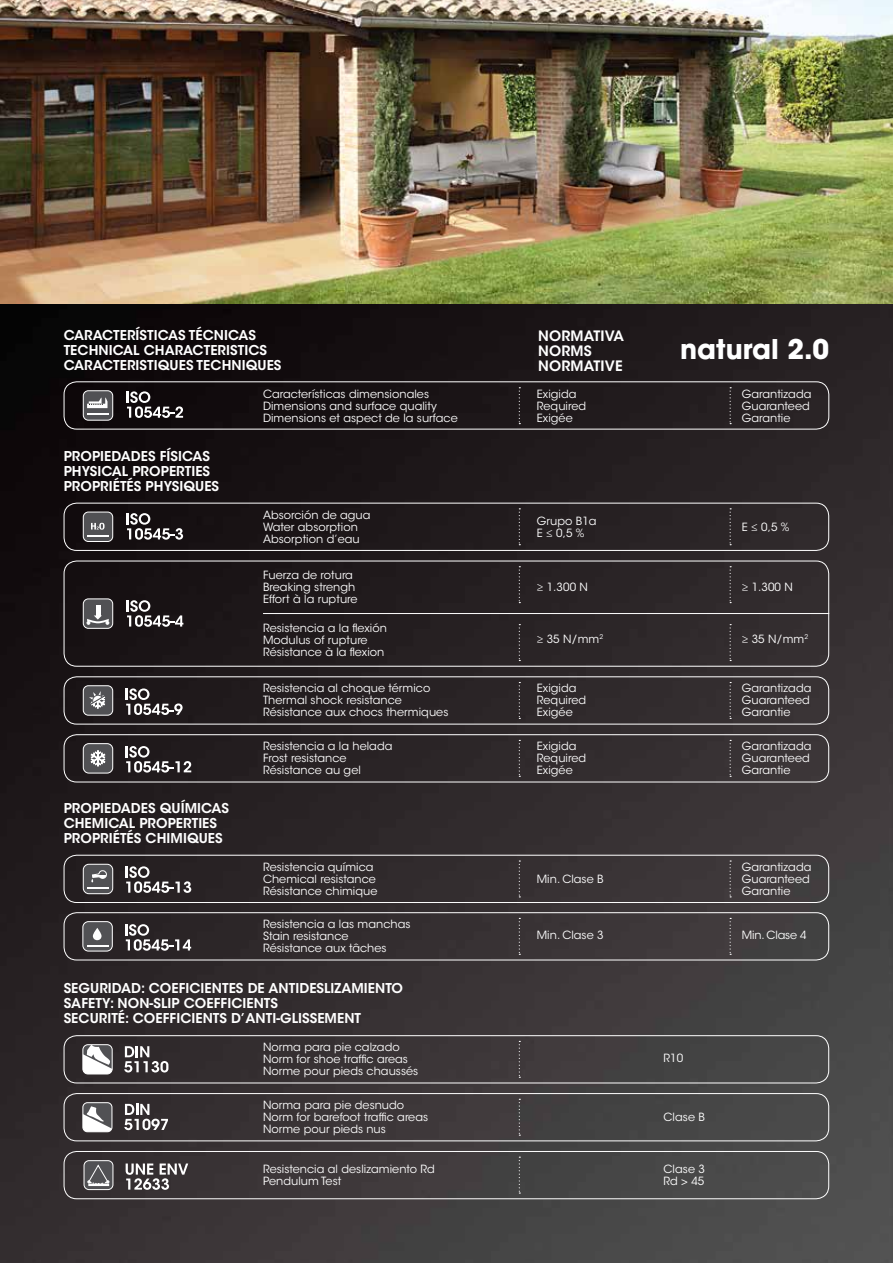
<style>
.page{position:relative;width:893px;height:1263px;background:#fff}
.page>*{position:absolute;margin:0;border:0;box-sizing:border-box;transform-origin:0 0}
.t1{font:700 27px "ITC Avant Garde Std";color:#fff}
.t2{font:600 14.25px/15px "ITC Avant Garde Std";letter-spacing:.01em;color:#fff}
.t3{font:600 13.5px/15px "ITC Avant Garde Std";letter-spacing:.005em;color:#fff}
.t4{font:11.25px/12px "ITC Avant Garde Std";letter-spacing:.005em;color:#fff}
</style>
<div class="page">
<img style="left:0;top:303px;width:893px;height:960px">
<div style="left:64px;top:381px;width:765px;height:48px;border:1px solid #fff;border-radius:13px"></div>
<div style="left:64px;top:503px;width:765px;height:48px;border:1px solid #fff;border-radius:13px"></div>
<div style="left:64px;top:561px;width:765px;height:106px;border:1px solid #fff;border-radius:13px"></div>
<div style="left:64px;top:676px;width:765px;height:48px;border:1px solid #fff;border-radius:13px"></div>
<div style="left:64px;top:734px;width:765px;height:48px;border:1px solid #fff;border-radius:13px"></div>
<div style="left:64px;top:855px;width:765px;height:48px;border:1px solid #fff;border-radius:13px"></div>
<div style="left:64px;top:912px;width:765px;height:48px;border:1px solid #fff;border-radius:13px"></div>
<div style="left:64px;top:1035px;width:765px;height:48px;border:1px solid #fff;border-radius:13px"></div>
<div style="left:64px;top:1093px;width:765px;height:48px;border:1px solid #fff;border-radius:13px"></div>
<div style="left:64px;top:1151px;width:765px;height:48px;border:1px solid #fff;border-radius:13px"></div>
<svg style="left:519px;top:387px;width:1px;height:37px"></svg>
<svg style="left:730px;top:387px;width:1px;height:37px"></svg>
<svg style="left:519px;top:508px;width:1px;height:37px"></svg>
<svg style="left:730px;top:508px;width:1px;height:37px"></svg>
<svg style="left:519px;top:566px;width:1px;height:37px"></svg>
<svg style="left:730px;top:566px;width:1px;height:37px"></svg>
<svg style="left:519px;top:624px;width:1px;height:37px"></svg>
<svg style="left:730px;top:624px;width:1px;height:37px"></svg>
<hr style="left:263px;top:613px;width:566px;height:1px;background:#fff">
<svg style="left:519px;top:682px;width:1px;height:37px"></svg>
<svg style="left:730px;top:682px;width:1px;height:37px"></svg>
<svg style="left:519px;top:740px;width:1px;height:37px"></svg>
<svg style="left:730px;top:740px;width:1px;height:37px"></svg>
<svg style="left:519px;top:1099px;width:1px;height:37px"></svg>
<svg style="left:519px;top:1041px;width:1px;height:37px"></svg>
<svg style="left:519px;top:1156px;width:1px;height:37px"></svg>
<svg style="left:519px;top:860px;width:1px;height:37px"></svg>
<svg style="left:730px;top:860px;width:1px;height:37px"></svg>
<svg style="left:519px;top:918px;width:1px;height:37px"></svg>
<svg style="left:730px;top:918px;width:1px;height:37px"></svg>
<svg style="left:126px;top:688px;width:57px;height:27px"></svg>
<div style="left:83px;top:686px;width:30px;height:29px;background:#515154;border-radius:5px"></div>
<div style="left:83px;top:685px;width:30px;height:31px;border:1px solid #fff;border-radius:5px"></div>
<svg style="left:84px;top:691px;width:22px;height:19px"></svg>
<svg style="left:126px;top:746px;width:65px;height:26px"></svg>
<div style="left:83px;top:744px;width:30px;height:29px;background:#515154;border-radius:6px"></div>
<div style="left:83px;top:743px;width:30px;height:30px;border:1px solid #fff;border-radius:6px"></div>
<svg style="left:91px;top:751px;width:14px;height:15px"></svg>
<svg style="left:124px;top:1104px;width:44px;height:26px"></svg>
<div style="left:83px;top:1103px;width:29px;height:29px;background:#515154;border-radius:5px"></div>
<div style="left:82px;top:1102px;width:30px;height:30px;border:1px solid #fff;border-radius:5px"></div>
<svg style="left:83px;top:1106px;width:28px;height:26px"></svg>
<svg style="left:126px;top:513px;width:57px;height:27px"></svg>
<div style="left:83px;top:512px;width:30px;height:29px;background:#515154;border-radius:5px"></div>
<div style="left:83px;top:512px;width:30px;height:30px;border:1px solid #fff;border-radius:5px"></div>
<svg style="left:91px;top:523px;width:14px;height:7px"></svg>
<hr style="left:87px;top:535px;width:21px;height:2px;background:#fff">
<svg style="left:124px;top:1046px;width:44px;height:26px"></svg>
<svg style="left:83px;top:1046px;width:29px;height:28px"></svg>
<div style="left:82px;top:1044px;width:31px;height:30px;border:1px solid #fff;border-radius:5px"></div>
<svg style="left:126px;top:866px;width:65px;height:27px;background:#5e595b"></svg>
<div style="left:83px;top:864px;width:30px;height:30px;background:#515154;border-radius:6px"></div>
<div style="left:83px;top:864px;width:30px;height:30px;border:1px solid #fff;border-radius:6px"></div>
<hr style="left:87px;top:887px;width:22px;height:2px;background:#fff">
<svg style="left:91px;top:870px;width:16px;height:12px"></svg>
<svg style="left:125px;top:924px;width:66px;height:27px"></svg>
<div style="left:83px;top:922px;width:29px;height:29px;background:#515154;border-radius:6px"></div>
<div style="left:82px;top:921px;width:31px;height:30px;border:1px solid #fff;border-radius:6px"></div>
<hr style="left:87px;top:945px;width:21px;height:2px;background:#fff">
<svg style="left:93px;top:928px;width:9px;height:12px"></svg>
<svg style="left:126px;top:391px;width:57px;height:27px"></svg>
<div style="left:83px;top:391px;width:30px;height:29px;background:#515154;border-radius:5px"></div>
<div style="left:83px;top:390px;width:30px;height:31px;border:1px solid #fff;border-radius:5px"></div>
<hr style="left:87px;top:413px;width:21px;height:2px;background:#fff">
<svg style="left:87px;top:398px;width:20px;height:10px"></svg>
<svg style="left:127px;top:600px;width:56px;height:27px"></svg>
<div style="left:83px;top:599px;width:30px;height:29px;background:#515154;border-radius:5px"></div>
<div style="left:83px;top:598px;width:30px;height:31px;border:1px solid #fff;border-radius:5px"></div>
<hr style="left:96px;top:605px;width:4px;height:10px;background:#fff">
<svg style="left:87px;top:615px;width:22px;height:9px"></svg>
<svg style="left:126px;top:1163px;width:62px;height:27px"></svg>
<div style="left:84px;top:1161px;width:29px;height:28px;background:#515154;border-radius:5px"></div>
<div style="left:84px;top:1160px;width:29px;height:30px;border:1px solid #fff;border-radius:5px"></div>
<hr style="left:88px;top:1183px;width:21px;height:3px;background:#fff">
<svg style="left:88px;top:1164px;width:21px;height:20px"></svg>
<img style="left:0;top:0;width:893px;height:303px">
<p class="t3" style="left:64px;top:328px;width:219px">CARACTERÍSTICAS TÉCNICAS<br>TECHNICAL CHARACTERISTICS<br>CARACTERISTIQUES TECHNIQUES</p>
<h1 class="t1" style="left:680px;top:332px;width:150px">natural 2.0</h1>
<p class="t2" style="left:538px;top:328px;width:87px">NORMATIVA<br>NORMS<br>NORMATIVE</p>
<p class="t3" style="left:64px;top:449px;width:157px">PROPIEDADES FÍSICAS<br>PHYSICAL PROPERTIES<br>PROPRIÉTÉS PHYSIQUES</p>
<p class="t3" style="left:64px;top:801px;width:167px">PROPIEDADES QUÍMICAS<br>CHEMICAL PROPERTIES<br>PROPRIÉTÉS CHIMIQUES</p>
<p class="t4" style="left:263px;top:388px;width:196px">Características dimensionales<br>Dimensions and surface quality<br>Dimensions et aspect de la surface</p>
<p class="t4" style="left:263px;top:509px;width:109px">Absorción de agua<br>Water absorption<br>Absorption d’eau</p>
<p class="t4" style="left:263px;top:569px;width:96px">Fuerza de rotura<br>Breaking strengh<br>Effort à la rupture</p>
<p class="t4" style="left:263px;top:622px;width:125px">Resistencia a la flexión<br>Modulus of rupture<br>Résistance à la flexion</p>
<p class="t4" style="left:263px;top:682px;width:187px">Resistencia al choque térmico<br>Thermal shock resistance<br>Résistance aux chocs thermiques</p>
<p class="t4" style="left:263px;top:740px;width:131px">Resistencia a la helada<br>Frost resistance<br>Résistance au gel</p>
<p class="t4" style="left:263px;top:861px;width:116px">Resistencia química<br>Chemical resistance<br>Résistance chimique</p>
<p class="t4" style="left:263px;top:918px;width:149px">Resistencia a las manchas<br>Stain resistance<br>Résistance aux tâches</p>
<p class="t3" style="left:64px;top:981px;width:341px">SEGURIDAD: COEFICIENTES DE ANTIDESLIZAMIENTO<br>SAFETY: NON-SLIP COEFFICIENTS<br>SECURITÉ: COEFFICIENTS D’ANTI-GLISSEMENT</p>
<p class="t4" style="left:263px;top:1041px;width:157px">Norma para pie calzado<br>Norm for shoe traffic areas<br>Norme pour pieds chaussés</p>
<p class="t4" style="left:263px;top:1099px;width:167px">Norma para pie desnudo<br>Norm for barefoot traffic areas<br>Norme pour pieds nus</p>
<p class="t4" style="left:263px;top:1163px;width:173px">Resistencia al deslizamiento Rd<br>Pendulum Test</p>
<p class="t4" style="left:537px;top:388px;width:51px">Exigida<br>Required<br>Exigée</p>
<p class="t4" style="left:742px;top:388px;width:71px">Garantizada<br>Guaranteed<br>Garantie</p>
<p class="t4" style="left:537px;top:515px;width:61px">Grupo B1a<br>E ≤ 0,5 %</p>
<p class="t4" style="left:742px;top:521px;width:49px">E ≤ 0,5 %</p>
<p class="t4" style="left:537px;top:581px;width:53px">≥ 1.300 N</p>
<p class="t4" style="left:742px;top:581px;width:53px">≥ 1.300 N</p>
<p class="t4" style="left:537px;top:633px;width:68px">≥ 35 N/mm<sup>2</sup></p>
<p class="t4" style="left:742px;top:633px;width:68px">≥ 35 N/mm<sup>2</sup></p>
<p class="t4" style="left:537px;top:682px;width:51px">Exigida<br>Required<br>Exigée</p>
<p class="t4" style="left:742px;top:682px;width:71px">Garantizada<br>Guaranteed<br>Garantie</p>
<p class="t4" style="left:537px;top:740px;width:51px">Exigida<br>Required<br>Exigée</p>
<p class="t4" style="left:742px;top:740px;width:71px">Garantizada<br>Guaranteed<br>Garantie</p>
<p class="t4" style="left:537px;top:873px;width:68px">Min. Clase B</p>
<p class="t4" style="left:742px;top:861px;width:71px">Garantizada<br>Guaranteed<br>Garantie</p>
<p class="t4" style="left:537px;top:929px;width:68px">Min. Clase 3</p>
<p class="t4" style="left:742px;top:929px;width:66px">Min. Clase 4</p>
<p class="t4" style="left:664px;top:1052px;width:21px">R10</p>
<p class="t4" style="left:664px;top:1110px;width:43px">Clase B</p>
<p class="t4" style="left:664px;top:1163px;width:43px">Clase 3<br>Rd &gt; 45</p>
</div>
